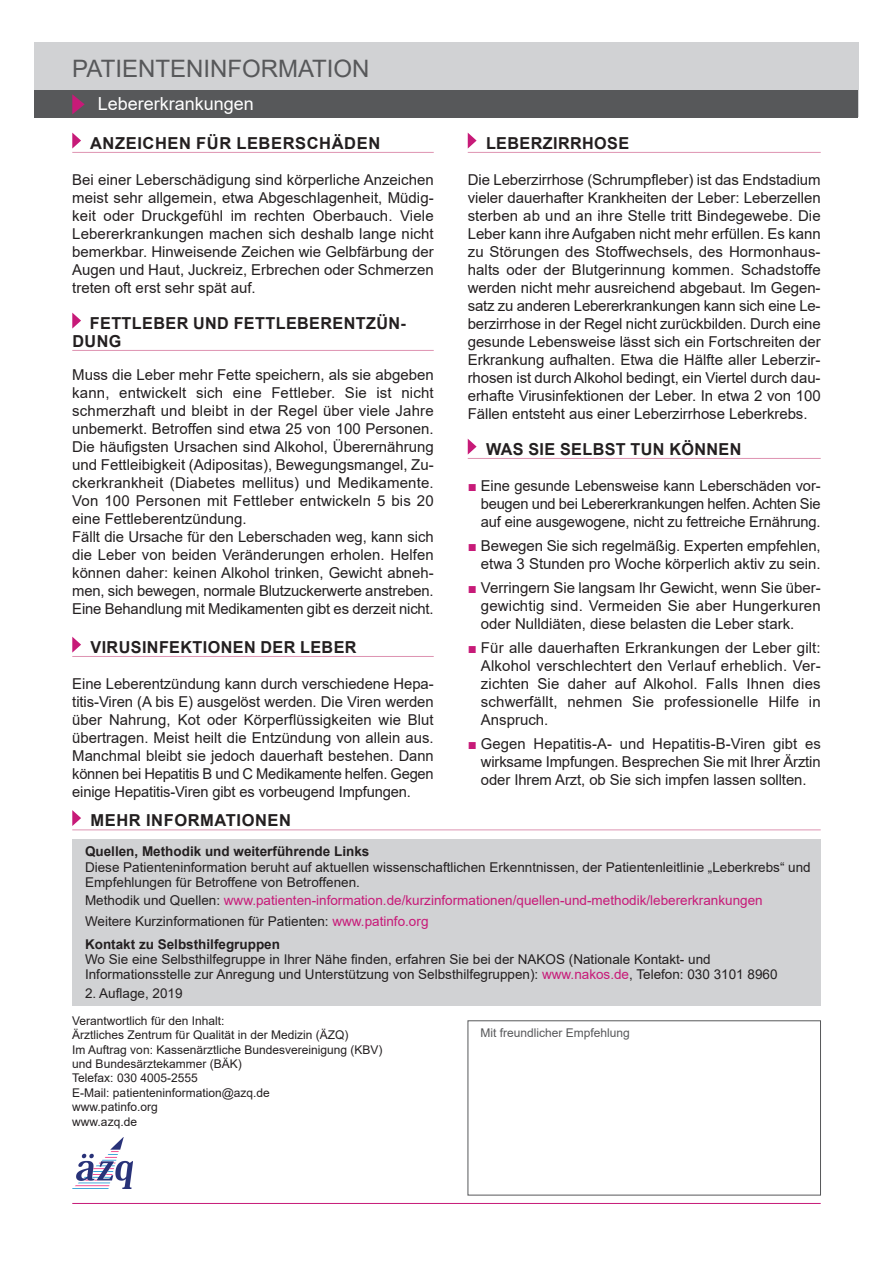
<style>
.page{position:relative;width:893px;height:1263px;background:#fff}
.page>*{position:absolute;margin:0;border:0;box-sizing:border-box;transform-origin:0 0}
.t1{font:24px "Arial";color:#57585a}
.t2{font:18px "Arial";color:#fff}
.t3{font:700 16.5px/18px "Arial";letter-spacing:.025em;color:#231f20}
.t4{font:15px/18px "Arial";color:#231f20;text-align:justify}
.t5{font:13.5px/15px "Arial";color:#231f20}
.t6{font:13.5px/21px "Arial";color:#c71a78}
.t7{font:700 13.5px "Arial";color:#231f20}
.t8{font:12px/14.4px "Arial";color:#231f20}
.t9{font:12px "Arial";color:#57585a}
.s1{color:#c71a78}
.s2{color:#231f20}
</style>
<div class="page">
<div style="left:72px;top:839px;width:749px;height:167px;background:#d1d2d4"></div>
<hr style="left:72px;top:1203px;width:749px;height:1px;background:#c71a78">
<div style="left:34px;top:43px;width:825px;height:74px;background:#d1d2d4"></div>
<div style="left:34px;top:90px;width:824px;height:28px;background:#57585a"></div>
<hr style="left:72px;top:152px;width:362px;height:1px;background:#de93b1">
<hr style="left:72px;top:350px;width:362px;height:1px;background:#de93b1">
<hr style="left:72px;top:656px;width:362px;height:1px;background:#de93b1">
<svg style="left:72px;top:133px;width:9px;height:16px"></svg>
<svg style="left:72px;top:313px;width:9px;height:16px"></svg>
<svg style="left:72px;top:637px;width:9px;height:16px"></svg>
<hr style="left:468px;top:152px;width:353px;height:1px;background:#de93b1">
<hr style="left:468px;top:458px;width:353px;height:1px;background:#de93b1">
<svg style="left:468px;top:439px;width:9px;height:16px"></svg>
<svg style="left:468px;top:133px;width:9px;height:16px"></svg>
<hr style="left:72px;top:829px;width:749px;height:1px;background:#de93b1">
<svg style="left:72px;top:810px;width:9px;height:16px"></svg>
<div style="left:468px;top:1020px;width:353px;height:175px;border:1px solid #57585a"></div>
<svg style="left:72px;top:94px;width:13px;height:20px"></svg>
<img style="left:75px;top:1137px;width:57px;height:51px">
<h1 class="t1" style="left:72px;top:55px;width:299px">PATIENTENINFORMATION</h1>
<p class="t2" style="left:98px;top:93px;width:158px">Lebererkrankungen</p>
<p class="t3" style="left:90px;top:134px;width:292px">ANZEICHEN FÜR LEBERSCHÄDEN</p>
<p class="t4" style="left:72px;top:170px;width:363px">Bei einer Leberschädigung sind körperliche Anzeichen meist sehr allgemein, etwa Abgeschlagenheit, Müdig&shy;keit oder Druckgefühl im rechten Oberbauch. Viele Lebererkrankungen machen sich deshalb lange nicht bemerkbar. Hinweisende Zeichen wie Gelbfärbung der Augen und Haut, Juckreiz, Erbrechen oder Schmerzen treten oft erst sehr spät auf.</p>
<p class="t3" style="left:73px;top:314px;width:334px;text-indent:17px">FETTLEBER UND FETTLEBERENTZÜN-<br>DUNG</p>
<p class="t4" style="left:72px;top:366px;width:363px;text-align:left">Muss die Leber mehr Fette speichern, als sie abgeben kann, entwickelt sich eine Fettleber. Sie ist nicht schmerzhaft und bleibt in der Regel über viele Jahre unbemerkt. Betroffen sind etwa 25 von 100 Personen.<br>Die häufigsten Ursachen sind Alkohol, Überernährung und Fettleibigkeit (Adipositas), Bewegungsmangel, Zu&shy;ckerkrankheit (Diabetes mellitus) und Medikamente.<br>Von 100 Personen mit Fettleber entwickeln 5 bis 20 eine Fettleberentzündung.<br>Fällt die Ursache für den Leberschaden weg, kann sich die Leber von beiden Veränderungen erholen. Helfen können daher: keinen Alkohol trinken, Gewicht abneh&shy;men, sich bewegen, normale Blutzuckerwerte anstreben.<br>Eine Behandlung mit Medikamenten gibt es derzeit nicht.</p>
<p class="t3" style="left:91px;top:638px;width:267px">VIRUSINFEKTIONEN DER LEBER</p>
<p class="t4" style="left:72px;top:674px;width:363px">Eine Leberentzündung kann durch verschiedene Hepa&shy;titis-Viren (A bis E) ausgelöst werden. Die Viren werden über Nahrung, Kot oder Körperflüssigkeiten wie Blut übertragen. Meist heilt die Entzündung von allein aus.<br>Manchmal bleibt sie jedoch dauerhaft bestehen. Dann können bei Hepatitis B und C Medikamente helfen. Gegen einige Hepatitis-Viren gibt es vorbeugend Impfungen.</p>
<p class="t3" style="left:486px;top:134px;width:145px">LEBERZIRRHOSE</p>
<p class="t4" style="left:468px;top:170px;width:354px">Die Leberzirrhose (Schrumpfleber) ist das Endstadium vieler dauerhafter Krankheiten der Leber: Leberzellen sterben ab und an ihre Stelle tritt Bindegewebe. Die Leber kann ihre Aufgaben nicht mehr erfüllen. Es kann zu Störungen des Stoffwechsels, des Hormonhaus&shy;halts oder der Blutgerinnung kommen. Schadstoffe werden nicht mehr ausreichend abgebaut. Im Gegen&shy;satz zu anderen Lebererkrankungen kann sich eine Le&shy;berzirrhose in der Regel nicht zurückbilden. Durch eine gesunde Lebensweise lässt sich ein Fortschreiten der Erkrankung aufhalten. Etwa die Hälfte aller Leberzir&shy;rhosen ist durch Alkohol bedingt, ein Viertel durch dau&shy;erhafte Virusinfektionen der Leber. In etwa 2 von 100<br>Fällen entsteht aus einer Leberzirrhose Leberkrebs.</p>
<p class="t3" style="left:486px;top:440px;width:257px">WAS SIE SELBST TUN KÖNNEN</p>
<p class="t4" style="left:481px;top:477px;width:341px;text-indent:-13px"><span class="s1">■</span> Eine gesunde Lebensweise kann Leberschäden vor&shy;beugen und bei Lebererkrankungen helfen. Achten Sie auf eine ausgewogene, nicht zu fettreiche Ernährung.</p>
<p class="t4" style="left:468px;top:537px;width:355px;text-align:right"><span class="s1">■</span> Bewegen Sie sich regelmäßig. Experten empfehlen, etwa 3 Stunden pro Woche körperlich aktiv zu sein.</p>
<p class="t4" style="left:481px;top:579px;width:341px;text-indent:-13px"><span class="s1">■</span> Verringern Sie langsam Ihr Gewicht, wenn Sie über&shy;gewichtig sind. Vermeiden Sie aber Hungerkuren oder Nulldiäten, diese belasten die Leber stark.</p>
<p class="t4" style="left:481px;top:639px;width:341px;text-indent:-13px"><span class="s1">■</span> Für alle dauerhaften Erkrankungen der Leber gilt:<br>Alkohol verschlechtert den Verlauf erheblich. Ver&shy;zichten Sie daher auf Alkohol. Falls Ihnen dies schwerfällt, nehmen Sie professionelle Hilfe in Anspruch.</p>
<p class="t4" style="left:481px;top:735px;width:341px;text-indent:-13px"><span class="s1">■</span> Gegen Hepatitis-A- und Hepatitis-B-Viren gibt es wirksame Impfungen. Besprechen Sie mit Ihrer Ärztin oder Ihrem Arzt, ob Sie sich impfen lassen sollten.</p>
<p class="t3" style="left:91px;top:811px;width:202px">MEHR INFORMATIONEN</p>
<p class="t7" style="left:85px;top:843px;width:286px">QUELLEN, METHODIK UND WEITERFÜHRENDE LINKS</p>
<p class="t5" style="left:85px;top:860px;width:727px">Diese Patienteninformation beruht auf aktuellen wissenschaftlichen Erkenntnissen, der Patientenleitlinie „Leberkrebs“ und<br>Empfehlungen für Betroffene von Betroffenen.</p>
<p class="t6" style="left:85px;top:890px;width:679px"><span class="s2">Methodik und Quellen:</span> www.patienten-information.de/kurzinformationen/quellen-und-methodik/lebererkrankungen<br><span class="s2">Weitere Kurzinformationen für Patienten:</span> www.patinfo.org</p>
<p class="t7" style="left:85px;top:936px;width:197px">KONTAKT ZU SELBSTHILFEGRUPPEN</p>
<p class="t5" style="left:85px;top:951px;width:694px">Wo Sie eine Selbsthilfegruppe in Ihrer Nähe finden, erfahren Sie bei der NAKOS (Nationale Kontakt- und<br>Informationsstelle zur Anregung und Unterstützung von Selbsthilfegruppen): <span class="s1">www.nakos.de</span>, Telefon: 030 3101 8960</p>
<p class="t5" style="left:85px;top:986px;width:99px">2. Auflage, 2019</p>
<p class="t8" style="left:72px;top:1013px;width:312px">Verantwortlich für den Inhalt:<br>Ärztliches Zentrum für Qualität in der Medizin (ÄZQ)<br>Im Auftrag von: Kassenärztliche Bundesvereinigung (KBV) und Bundesärztekammer (BÄK)<br>Telefax: 030 4005-2555<br>E-Mail: patienteninformation@azq.de<br>www.patinfo.org<br>www.azq.de</p>
<p class="t9" style="left:480px;top:1026px;width:151px">Mit freundlicher Empfehlung</p>
</div>
